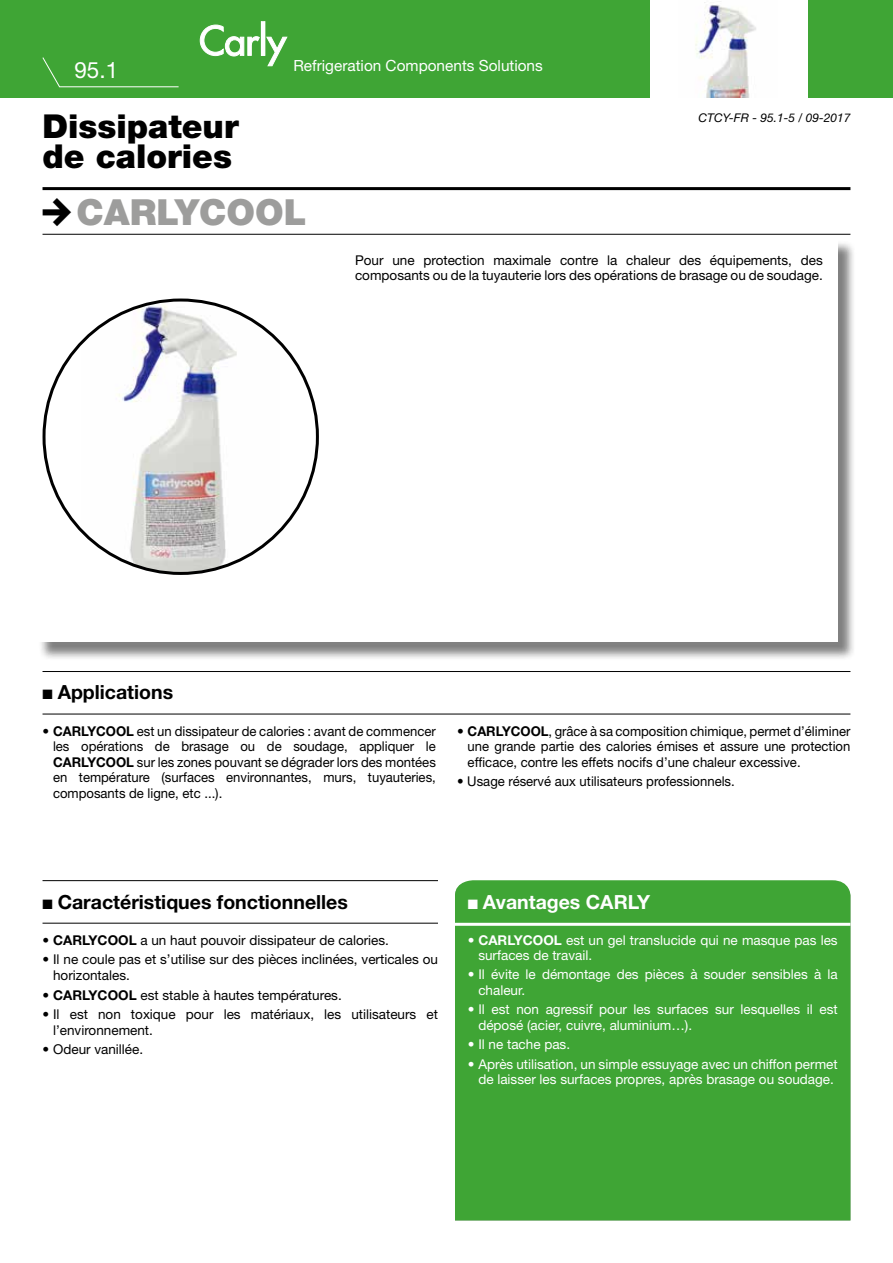
<style>
.page{position:relative;width:893px;height:1263px;background:#fff}
.page>*{position:absolute;margin:0;border:0;box-sizing:border-box;transform-origin:0 0}
.t1{font:900 36px "Helvetica Neue LT Pro";color:#9d9d9c}
.t2{font:900 33px/30px "Helvetica Neue LT Pro";color:#000}
.t3{font:22.5px "Helvetica Neue LT Pro";color:#fff}
.t4{font:700 19.5px "Helvetica Neue LT Pro";color:#000}
.t5{font:700 19.5px "Helvetica Neue LT Pro";color:#fff}
.t6{font:15.3px "Helvetica Neue LT Pro";color:#fff}
.t7{font:13.5px/15.5px "Helvetica Neue LT Pro";color:#000}
.t8{font:13.5px/15.3px "Helvetica Neue LT Pro";color:#fff}
.t9{font:italic 12px "Helvetica Neue LT Pro";color:#000}
.s1{font-weight:700}
</style>
<div class="page">
<div style="left:455px;top:880px;width:395px;height:340px;background:#3fa535"></div>
<div style="left:0;top:0;width:893px;height:98px;background:#3fa535"></div>
<hr style="left:43px;top:187px;width:807px;height:3px;background:#000">
<hr style="left:43px;top:234px;width:807px;height:1px;background:#000">
<hr style="left:43px;top:880px;width:395px;height:1px;background:#000">
<hr style="left:43px;top:923px;width:395px;height:1px;background:#000">
<hr style="left:455px;top:923px;width:395px;height:3px;background:#fff">
<div style="left:38px;top:240px;width:818px;height:421px;background:#000;opacity:.5"></div>
<div style="left:36px;top:238px;width:802px;height:404px;background:#fff"></div>
<div style="left:651px;top:0;width:157px;height:101px;background:#fff"></div>
<svg style="left:200px;top:24px;width:60px;height:33px"></svg>
<div style="left:261px;top:21px;width:4px;height:35px;border:1px solid #fff"></div>
<svg style="left:266px;top:36px;width:21px;height:30px"></svg>
<svg style="left:42px;top:57px;width:137px;height:31px"></svg>
<img style="left:695px;top:2px;width:61px;height:96px">
<img style="left:82px;top:302px;width:198px;height:271px">
<hr style="left:43px;top:671px;width:807px;height:1px;background:#000">
<hr style="left:43px;top:714px;width:807px;height:1px;background:#000">
<p class="t6" style="left:293px;top:56px;width:251px">Refrigeration Components Solutions</p>
<h3 class="t3" style="left:74px;top:56px;width:45px">95.1</h3>
<h2 class="t2" style="left:43px;top:111px;width:198px">Dissipateur de calories</h2>
<p class="t9" style="left:699px;top:111px;width:153px">CTCY-FR - 95.1-5 / 09-2017</p>
<h1 class="t1" style="left:77px;top:190px;width:232px">CARLYCOOL</h1>
<p class="t7" style="left:355px;top:252px;width:469px">Pour une protection maximale contre la chaleur des équipements, des composants ou de la tuyauterie lors des opérations de brasage ou de soudage.</p>
<h3 class="t4" style="left:43px;top:680px;width:132px">■ Applications</h3>
<p class="t7" style="left:53px;top:723px;width:384px;text-align:justify;text-indent:-11px">• <span class="s1">CARLYCOOL</span> est un dissipateur de calories : avant de commencer les opérations de brasage ou de soudage, appliquer le <span class="s1">CARLYCOOL</span> sur les zones pouvant se dégrader lors des montées en température (surfaces environnantes, murs, tuyauteries, composants de ligne, etc ...).</p>
<p class="t7" style="left:468px;top:723px;width:384px;text-align:justify;text-indent:-11px">• <span class="s1">CARLYCOOL</span>, grâce à sa composition chimique, permet d’éliminer une grande partie des calories émises et assure une protection efficace, contre les effets nocifs d’une chaleur excessive.</p>
<p class="t7" style="left:457px;top:773px;width:279px">• Usage réservé aux utilisateurs professionnels.</p>
<h3 class="t4" style="left:43px;top:889px;width:307px">■ Caractéristiques fonctionnelles</h3>
<h3 class="t5" style="left:468px;top:889px;width:184px">■ Avantages CARLY</h3>
<p class="t7" style="left:43px;top:932px;width:348px">• <span class="s1">CARLYCOOL</span> a un haut pouvoir dissipateur de calories.</p>
<p class="t7" style="left:53px;top:951px;width:386px;text-indent:-11px">• Il ne coule pas et s’utilise sur des pièces inclinées, verticales ou horizontales.</p>
<p class="t7" style="left:43px;top:987px;width:301px">• <span class="s1">CARLYCOOL</span> est stable à hautes températures.</p>
<p class="t7" style="left:53px;top:1006px;width:386px;text-indent:-11px">• Il est non toxique pour les matériaux, les utilisateurs et l’environnement.</p>
<p class="t7" style="left:43px;top:1041px;width:102px">• Odeur vanillée.</p>
<p class="t8" style="left:478px;top:932px;width:361px;text-indent:-11px">• <span class="s1">CARLYCOOL</span> est un gel translucide qui ne masque pas les surfaces de travail.</p>
<p class="t8" style="left:478px;top:967px;width:361px;text-indent:-11px">• Il évite le démontage des pièces à souder sensibles à la chaleur.</p>
<p class="t8" style="left:478px;top:1001px;width:361px;text-indent:-11px">• Il est non agressif pour les surfaces sur lesquelles il est déposé (acier, cuivre, aluminium…).</p>
<p class="t8" style="left:468px;top:1036px;width:104px">• Il ne tache pas.</p>
<p class="t8" style="left:468px;top:1056px;width:371px;text-align:center">• Après utilisation, un simple essuyage avec un chiffon permet de laisser les surfaces propres, après brasage ou soudage.</p>
</div>
